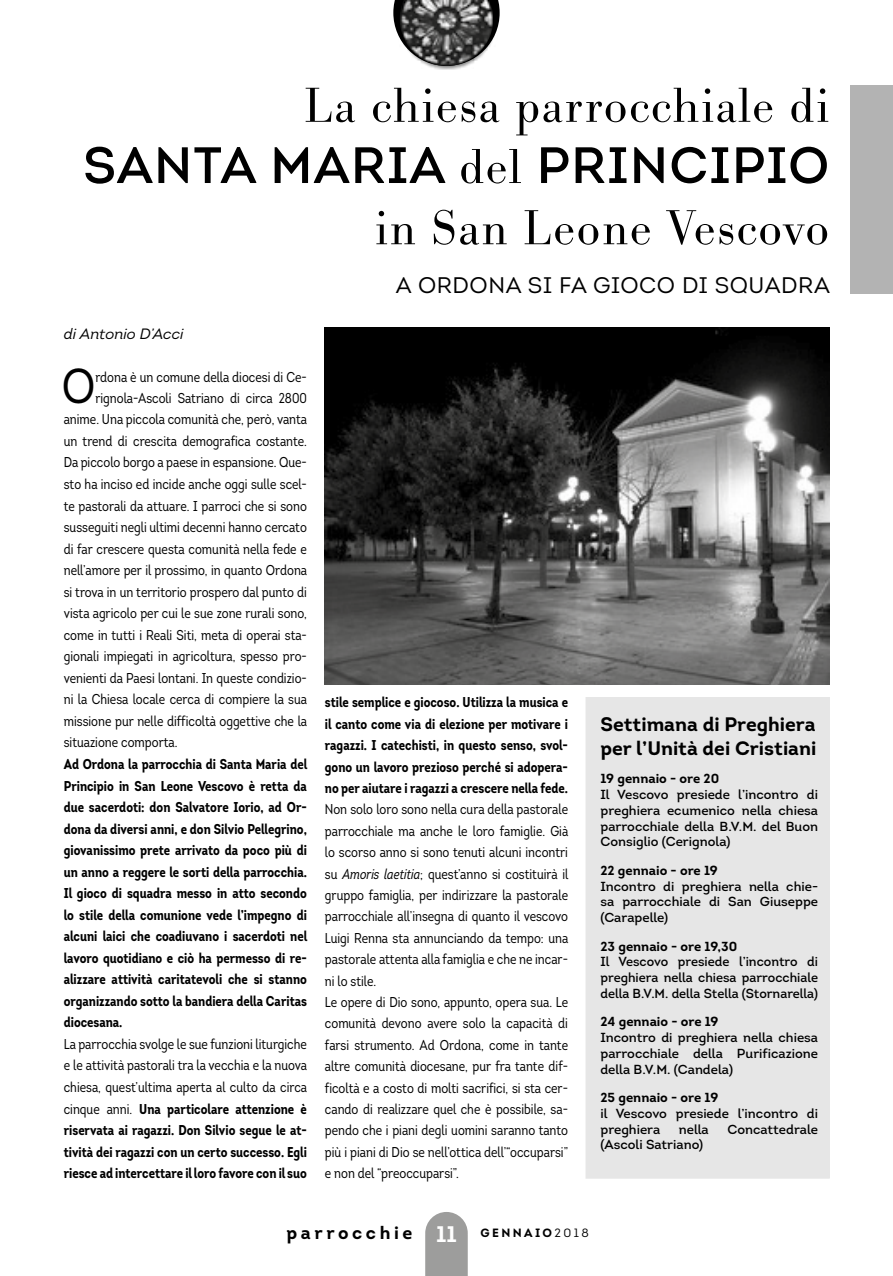
<style>
.page{position:relative;width:893px;height:1276px;background:#fff}
.page>*{position:absolute;margin:0;border:0;box-sizing:border-box;transform-origin:0 0}
.t1{font:300 51px "Bodoni Antiqua T";letter-spacing:.025em;color:#000}
.t2{font:51px "Intro";letter-spacing:.025em;color:#000}
.t3{font:48.9px "Intro Cond";color:#000}
.t4{font:22.5px "Intro";letter-spacing:.025em;color:#000}
.t5{font:700 19.5px/23.4px "Intro";color:#000}
.t6{font:700 18px "Intro";letter-spacing:.2em;color:#000}
.t7{font:italic 15px "Intro";color:#000}
.t8{font:14.25px/21.5px "Intro Cond";color:#000;scale:.95 1}
.t9{font:700 14.25px/21.6px "Intro Cond";color:#000;text-align:justify;scale:.95 1}
.t10{font:13.2px/15.8px "Intro";color:#000;text-align:justify}
.t11{font:700 13.2px "Intro";color:#000}
.t12{font:700 12px "Intro";letter-spacing:.2em;color:#000}
.s1{font-family:"Bodoni Antiqua T";font-weight:300}
.s2{font-weight:400}
.s3{font-style:italic}
.s4{font-size:22.5px;color:#fff}
</style>
<div class="page">
<svg style="left:393px;top:0;width:107px;height:35px"></svg>
<svg style="left:425px;top:1212px;width:43px;height:64px;background:#a4a4a4"></svg>
<div style="left:398px;top:0;width:99px;height:70px;background:#000;opacity:.5"></div>
<img style="left:400px;top:0;width:93px;height:66px">
<div style="left:850px;top:85px;width:43px;height:208px;background:#b3b3b3"></div>
<img style="left:325px;top:327px;width:504px;height:357px">
<div style="left:586px;top:697px;width:243px;height:481px;background:#e6e6e6"></div>
<h1 class="t1" style="left:304px;top:75px;width:527px">La chiesa parrocchiale di</h1>
<h1 class="t2" style="left:83px;top:133px;width:748px">SANTA MARIA <span class="s1">del</span> PRINCIPIO</h1>
<h1 class="t1" style="left:374px;top:197px;width:456px">in San Leone Vescovo</h1>
<h3 class="t4" style="left:396px;top:271px;width:435px">A ORDONA SI FA GIOCO DI SQUADRA</h3>
<p class="t7" style="left:64px;top:324px;width:121px">di Antonio D’Acci</p>
<h2 class="t3" style="left:62px;top:356px;width:35px">O</h2>
<p class="t8" style="left:95px;top:366px;width:224px">rdona è un comune della diocesi di Ce-</p>
<p class="t8" style="left:95px;top:387px;width:224px">rignola-Ascoli Satriano di circa 2800</p>
<p class="t8" style="left:64px;top:409px;width:258px">anime. Una piccola comunità che, però, vanta</p>
<p class="t8" style="left:64px;top:430px;width:257px">un trend di crescita demografica costante.</p>
<p class="t8" style="left:64px;top:452px;width:257px">Da piccolo borgo a paese in espansione. Que-</p>
<p class="t8" style="left:64px;top:473px;width:257px">sto ha inciso ed incide anche oggi sulle scel-</p>
<p class="t8" style="left:64px;top:495px;width:257px">te pastorali da attuare. I parroci che si sono</p>
<p class="t8" style="left:64px;top:516px;width:257px">susseguiti negli ultimi decenni hanno cercato</p>
<p class="t8" style="left:64px;top:538px;width:257px">di far crescere questa comunità nella fede e</p>
<p class="t8" style="left:64px;top:559px;width:258px">nell’amore per il prossimo, in quanto Ordona</p>
<p class="t8" style="left:64px;top:581px;width:257px">si trova in un territorio prospero dal punto di</p>
<p class="t8" style="left:64px;top:602px;width:257px">vista agricolo per cui le sue zone rurali sono,</p>
<p class="t8" style="left:64px;top:624px;width:257px">come in tutti i Reali Siti, meta di operai sta-</p>
<p class="t8" style="left:64px;top:645px;width:257px">gionali impiegati in agricoltura, spesso pro-</p>
<p class="t8" style="left:64px;top:667px;width:257px">venienti da Paesi lontani. In queste condizio-</p>
<p class="t8" style="left:64px;top:689px;width:258px">ni la Chiesa locale cerca di compiere la sua</p>
<p class="t8" style="left:64px;top:710px;width:258px">missione pur nelle difficoltà oggettive che la</p>
<p class="t8" style="left:64px;top:732px;width:121px">situazione comporta.</p>
<p class="t9" style="left:64px;top:753px;width:258px">Ad Ordona la parrocchia di Santa Maria del Principio in San Leone Vescovo è retta da due sacerdoti: don Salvatore Iorio, ad Or&shy;dona da diversi anni, e don Silvio Pellegrino, giovanissimo prete arrivato da poco più di un anno a reggere le sorti della parrocchia.<br>Il gioco di squadra messo in atto secondo lo stile della comunione vede l’impegno di alcuni laici che coadiuvano i sacerdoti nel lavoro quotidiano e ciò ha permesso di re&shy;alizzare attività caritatevoli che si stanno organizzando sotto la bandiera della Caritas diocesana.</p>
<p class="t9" style="left:64px;top:1033px;width:258px"><span class="s2">La parrocchia svolge le sue funzioni liturgiche e le attività pastorali tra la vecchia e la nuova chiesa, quest’ultima aperta al culto da circa cinque anni.</span> Una particolare attenzione è riservata ai ragazzi. Don Silvio segue le at&shy;tività dei ragazzi con un certo successo. Egli riesce ad intercettare il loro favore con il suo</p>
<p class="t9" style="left:325px;top:691px;width:257px">stile semplice e giocoso. Utilizza la musica e il canto come via di elezione per motivare i ragazzi. I catechisti, in questo senso, svol&shy;gono un lavoro prezioso perché si adopera&shy;no per aiutare i ragazzi a crescere nella fede.</p>
<p class="t8" style="left:325px;top:798px;width:258px">Non solo loro sono nella cura della pastorale parrocchiale ma anche le loro famiglie. Già lo scorso anno si sono tenuti alcuni incontri su <span class="s3">Amoris laetitia</span>; quest’anno si costituirà il gruppo famiglia, per indirizzare la pastorale parrocchiale all’insegna di quanto il vescovo Luigi Renna sta annunciando da tempo: una pastorale attenta alla famiglia e che ne incar&shy;ni lo stile.<br>Le opere di Dio sono, appunto, opera sua. Le comunità devono avere solo la capacità di farsi strumento. Ad Ordona, come in tante altre comunità diocesane, pur fra tante dif&shy;ficoltà e a costo di molti sacrifici, si sta cer&shy;cando di realizzare quel che è possibile, sa&shy;pendo che i piani degli uomini saranno tanto più i piani di Dio se nell’ottica dell’“occuparsi” e non del “preoccuparsi”.</p>
<h3 class="t5" style="left:600px;top:712px;width:217px">Settimana di Preghiera per l’Unità dei Cristiani</h3>
<p class="t11" style="left:600px;top:770px;width:120px">19 gennaio - ore 20</p>
<p class="t10" style="left:600px;top:786px;width:219px">Il Vescovo presiede l’incontro di preghiera ecumenico nella chiesa parrocchiale della B.V.M. del Buon Consiglio (Cerignola)</p>
<p class="t11" style="left:600px;top:861px;width:119px">22 gennaio - ore 19</p>
<p class="t10" style="left:600px;top:878px;width:219px">Incontro di preghiera nella chie&shy;sa parrocchiale di San Giuseppe (Carapelle)</p>
<p class="t11" style="left:600px;top:937px;width:138px">23 gennaio - ore 19,30</p>
<p class="t10" style="left:600px;top:953px;width:219px">Il Vescovo presiede l’incontro di preghiera nella chiesa parrocchiale della B.V.M. della Stella (Stornarella)</p>
<p class="t11" style="left:600px;top:1013px;width:120px">24 gennaio - ore 19</p>
<p class="t10" style="left:600px;top:1029px;width:219px">Incontro di preghiera nella chiesa parrocchiale della Purificazione della B.V.M. (Candela)</p>
<p class="t11" style="left:600px;top:1089px;width:119px">25 gennaio - ore 19</p>
<p class="t10" style="left:600px;top:1105px;width:219px">il Vescovo presiede l’incontro di preghiera</p>
<p class="t10" style="left:679px;top:1121px;width:31px">nella</p>
<p class="t10" style="left:727px;top:1121px;width:92px">Concattedrale</p>
<p class="t10" style="left:600px;top:1137px;width:104px">(Ascoli Satriano)</p>
<p class="t6" style="left:286px;top:1221px;width:128px">parrocchie</p>
<p class="t12" style="left:436px;top:1225px;width:154px"><span class="s4">11</span> GENNAIO<span class="s2">2018</span></p>
</div>
